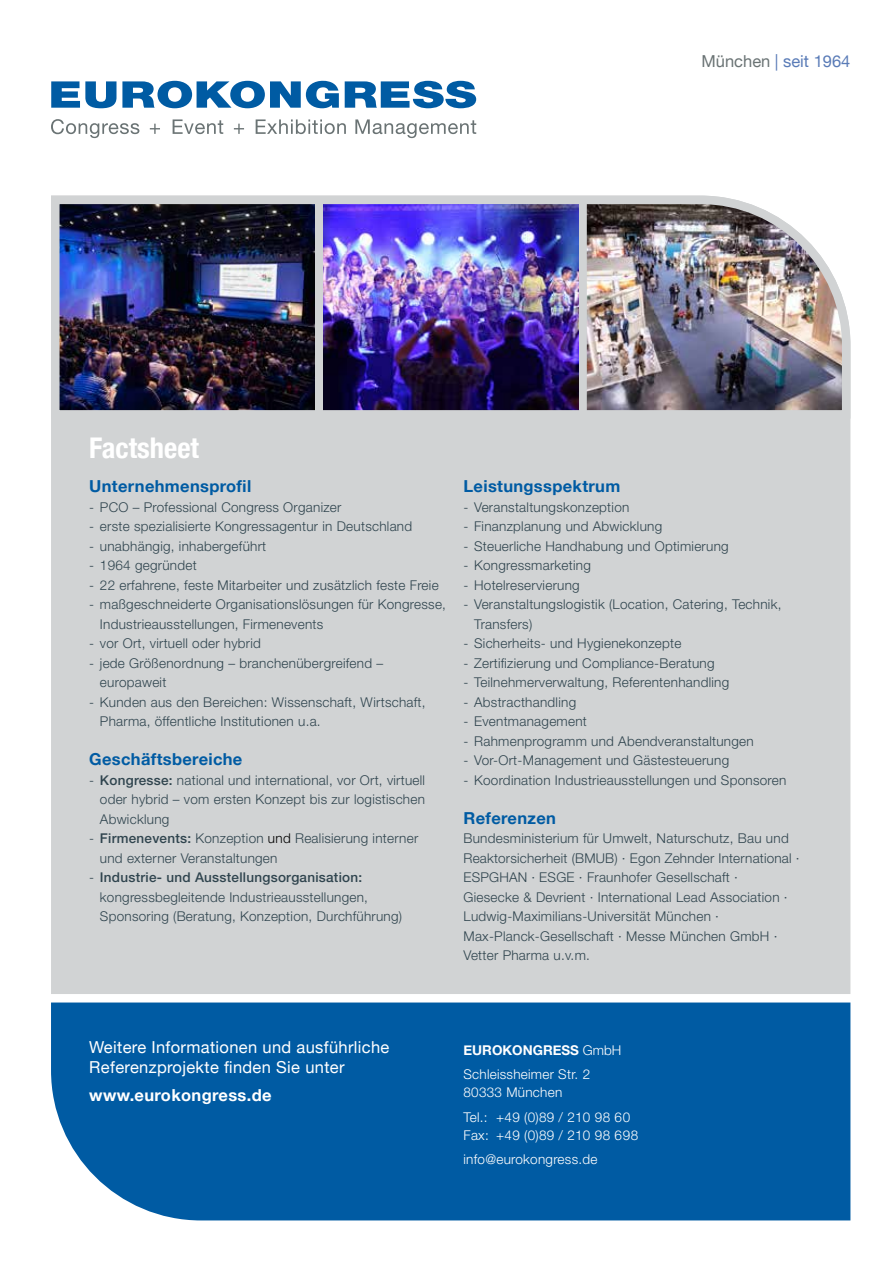
<style>
.page{position:relative;width:893px;height:1263px;background:#fff}
.page>*{position:absolute;margin:0;border:0;box-sizing:border-box;transform-origin:0 0}
.t1{font:700 condensed 28.5px "Helvetica Neue";color:#fff}
.t2{font:16.5px/19.5px "Helvetica Neue";letter-spacing:.02em;color:#fff}
.t3{font:700 16.5px "Helvetica Neue";letter-spacing:.02em;color:#005ba3}
.t4{font:700 16.5px "Helvetica Neue";letter-spacing:.02em;color:#fff}
.t5{font:16.5px "Helvetica Neue";color:#597bb7}
.t6{font:300 13.5px/19.5px "Helvetica Neue LT Std";letter-spacing:.02em;color:#2f444e}
.t7{font:300 13.5px/18px "Helvetica Neue LT Std";letter-spacing:.02em;color:#fff}
.t8{font:700 13.5px "Helvetica Neue";color:#fff}
.s1{color:#6a7374}
.s2{font-weight:500}
.s3{color:#000}
.s4{font-family:"Helvetica Neue LT Std";font-weight:300}
</style>
<div class="page">
<div style="left:51px;top:423px;width:799px;height:571px;background:#d1d3d4"></div>
<div style="left:51px;top:1002px;width:799px;height:218px;background:#005ba3"></div>
<svg style="left:51px;top:81px;width:288px;height:27px"></svg>
<svg style="left:345px;top:81px;width:131px;height:27px"></svg>
<svg style="left:51px;top:119px;width:88px;height:19px"></svg>
<svg style="left:150px;top:124px;width:10px;height:10px"></svg>
<svg style="left:173px;top:119px;width:50px;height:15px"></svg>
<svg style="left:234px;top:124px;width:10px;height:10px"></svg>
<svg style="left:256px;top:119px;width:90px;height:15px"></svg>
<svg style="left:355px;top:119px;width:121px;height:19px"></svg>
<img style="left:51px;top:195px;width:800px;height:228px">
<p class="t5" style="left:702px;top:49px;width:150px"><span class="s1">München</span> | seit 1964</p>
<h1 class="t1" style="left:89px;top:424px;width:111px">Factsheet</h1>
<p class="t3" style="left:89px;top:473px;width:164px">Unternehmensprofil</p>
<p class="t6" style="left:89px;top:497px;width:254px">- PCO – Professional Congress Organizer</p>
<p class="t6" style="left:89px;top:516px;width:324px">- erste spezialisierte Kongressagentur in Deutschland</p>
<p class="t6" style="left:89px;top:536px;width:178px">- unabhängig, inhabergeführt</p>
<p class="t6" style="left:89px;top:555px;width:109px">- 1964 gegründet</p>
<p class="t6" style="left:89px;top:575px;width:351px">- 22 erfahrene, feste Mitarbeiter und zusätzlich feste Freie</p>
<p class="t6" style="left:100px;top:594px;width:348px;text-indent:-11px">- maßgeschneiderte Organisationslösungen für Kongresse,<br>Industrieausstellungen, Firmenevents</p>
<p class="t6" style="left:89px;top:633px;width:173px">- vor Ort, virtuell oder hybrid</p>
<p class="t6" style="left:100px;top:653px;width:285px;text-indent:-11px">- jede Größenordnung – branchenübergreifend – europaweit</p>
<p class="t6" style="left:100px;top:692px;width:327px;text-indent:-11px">- Kunden aus den Bereichen: Wissenschaft, Wirtschaft,<br>Pharma, öffentliche Institutionen u.a.</p>
<p class="t3" style="left:89px;top:746px;width:155px">Geschäftsbereiche</p>
<p class="t6" style="left:100px;top:770px;width:327px;text-align:justify;text-indent:-11px">- <span class="s2">Kongresse:</span> national und international, vor Ort, virtuell oder hybrid – vom ersten Konzept bis zur logistischen Abwicklung</p>
<p class="t6" style="left:100px;top:828px;width:320px;text-indent:-11px">- <span class="s2">Firmenevents:</span> Konzeption <span class="s3">und</span> Realisierung interner und externer Veranstaltungen</p>
<p class="t6" style="left:100px;top:867px;width:304px;text-indent:-11px">- <span class="s2">Industrie- und Ausstellungsorganisation: </span>kongressbegleitende Industrieausstellungen,<br>Sponsoring (Beratung, Konzeption, Durchführung)</p>
<p class="t3" style="left:463px;top:473px;width:158px">Leistungsspektrum</p>
<p class="t6" style="left:463px;top:497px;width:167px">- Veranstaltungskonzeption</p>
<p class="t6" style="left:463px;top:516px;width:200px">- Finanzplanung und Abwicklung</p>
<p class="t6" style="left:463px;top:536px;width:267px">- Steuerliche Handhabung und Optimierung</p>
<p class="t6" style="left:463px;top:555px;width:129px">- Kongressmarketing</p>
<p class="t6" style="left:463px;top:575px;width:118px">- Hotelreservierung</p>
<p class="t6" style="left:474px;top:594px;width:309px;text-indent:-11px">- Veranstaltungslogistik (Location, Catering, Technik,<br>Transfers)</p>
<p class="t6" style="left:463px;top:633px;width:220px">- Sicherheits- und Hygienekonzepte</p>
<p class="t6" style="left:463px;top:653px;width:253px">- Zertifizierung und Compliance-Beratung</p>
<p class="t6" style="left:463px;top:672px;width:267px">- Teilnehmerverwaltung, Referentenhandling</p>
<p class="t6" style="left:463px;top:692px;width:114px">- Abstracthandling</p>
<p class="t6" style="left:463px;top:711px;width:125px">- Eventmanagement</p>
<p class="t6" style="left:463px;top:731px;width:292px">- Rahmenprogramm und Abendveranstaltungen</p>
<p class="t6" style="left:463px;top:750px;width:267px">- Vor-Ort-Management und Gästesteuerung</p>
<p class="t6" style="left:463px;top:770px;width:324px">- Koordination Industrieausstellungen und Sponsoren</p>
<p class="t3" style="left:463px;top:805px;width:94px">Referenzen</p>
<p class="t6" style="left:463px;top:828px;width:338px">Bundesministerium für Umwelt, Naturschutz, Bau und Reaktorsicherheit (BMUB) · Egon Zehnder International · ESPGHAN · ESGE · Fraunhofer Gesellschaft ·<br>Giesecke &amp; Devrient · International Lead Association · Ludwig-Maximilians-Universität München · Max-Planck-Gesellschaft · Messe München GmbH · Vetter Pharma u.v.m.</p>
<p class="t2" style="left:89px;top:1039px;width:302px">Weitere Informationen und ausführliche<br>Referenzprojekte finden Sie unter</p>
<p class="t4" style="left:89px;top:1082px;width:184px">www.eurokongress.de</p>
<p class="t8" style="left:463px;top:1039px;width:159px">EUROKONGRESS <span class="s4">GmbH</span></p>
<p class="t7" style="left:463px;top:1065px;width:128px">Schleissheimer Str. 2<br>80333 München</p>
<p class="t7" style="left:463px;top:1108px;width:176px">Tel.: +49 (0)89 / 210 98 60<br>Fax: +49 (0)89 / 210 98 698</p>
<p class="t7" style="left:463px;top:1150px;width:135px">info@eurokongress.de</p>
</div>
